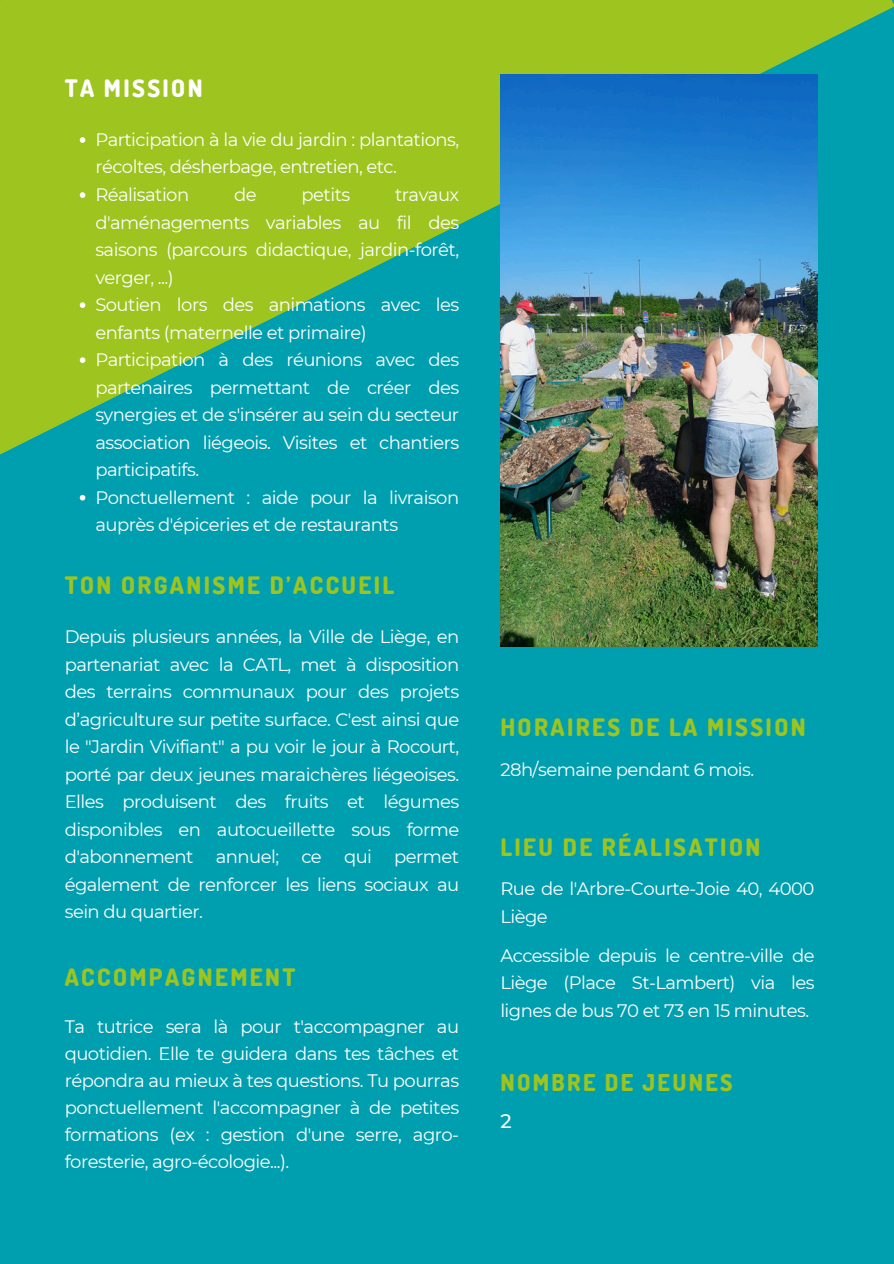
<style>
.page{position:relative;width:894px;height:1264px;background:#fff}
.page>*{position:absolute;margin:0;border:0;box-sizing:border-box;transform-origin:0 0}
.t1{font:800 24px "Dosis";letter-spacing:.1em;color:#9dc41f}
.t2{font:800 24px "Dosis";letter-spacing:.1em;color:#fff}
.t3{font:800 23.1px "Dosis";letter-spacing:.1em;color:#9dc41f}
.t4{font:500 19.5px "Montserrat";color:#fff}
.t5{font:18px/27.5px "Montserrat";letter-spacing:-.03em;color:#fff;text-align:justify}
</style>
<div class="page">
<div style="left:0;top:0;width:893px;height:1263px;background:#009fb0"></div>
<svg style="left:0;top:0;width:893px;height:454px;fill:#9dc41f"></svg>
<img style="left:500px;top:75px;width:317px;height:571px">
<svg style="left:80px;top:137px;width:5px;height:6px"></svg>
<svg style="left:80px;top:192px;width:5px;height:6px"></svg>
<svg style="left:80px;top:302px;width:5px;height:6px"></svg>
<svg style="left:80px;top:357px;width:5px;height:6px"></svg>
<svg style="left:80px;top:495px;width:5px;height:5px"></svg>
<h1 class="t2" style="left:65px;top:73px;width:139px">TA MISSION</h1>
<p class="t5" style="left:95px;top:126px;width:365px">Participation à la vie du jardin : plantations, récoltes, désherbage, entretien, etc.</p>
<p class="t5" style="left:95px;top:181px;width:95px">Réalisation</p>
<p class="t5" style="left:234px;top:181px;width:24px">de</p>
<p class="t5" style="left:301px;top:181px;width:50px">petits</p>
<p class="t5" style="left:95px;top:181px;width:365px;text-indent:300px">travaux d'aménagements variables au fil des saisons (parcours didactique, jardin-forêt, verger, ...)</p>
<p class="t5" style="left:95px;top:291px;width:365px">Soutien lors des animations avec les enfants (maternelle et primaire)</p>
<p class="t5" style="left:95px;top:346px;width:365px">Participation à des réunions avec des partenaires permettant de créer des synergies et de s'insérer au sein du secteur association liégeois. Visites et chantiers participatifs.</p>
<p class="t5" style="left:95px;top:483px;width:365px">Ponctuellement : aide pour la livraison auprès d'épiceries et de restaurants</p>
<h1 class="t1" style="left:65px;top:569px;width:331px">TON ORGANISME D’ACCUEIL</h1>
<p class="t5" style="left:65px;top:623px;width:396px">Depuis plusieurs années, la Ville de Liège, en partenariat avec la CATL, met à disposition des terrains communaux pour des projets d’agriculture sur petite surface. C'est ainsi que le "Jardin Vivifiant" a pu voir le jour à Rocourt, porté par deux jeunes maraichères liégeoises.<br>Elles produisent des fruits et légumes disponibles en autocueillette sous forme d'abonnement annuel; ce qui permet également de renforcer les liens sociaux au sein du quartier.</p>
<h1 class="t1" style="left:65px;top:961px;width:232px">ACCOMPAGNEMENT</h1>
<h2 class="t5" style="left:65px;top:1013px;width:396px;line-height:27px">Ta tutrice sera là pour t'accompagner au quotidien. Elle te guidera dans tes tâches et répondra au mieux à tes questions. Tu pourras ponctuellement l'accompagner à de petites formations (ex : gestion d'une serre, agro&shy;foresterie, agro-écologie...).</h2>
<h1 class="t1" style="left:500px;top:711px;width:307px">HORAIRES DE LA MISSION</h1>
<p class="t5" style="left:500px;top:755px;width:255px">28h/semaine pendant 6 mois.</p>
<p class="t1" style="left:500px;top:831px;width:261px">LIEU DE RÉALISATION</p>
<h1 class="t5" style="left:500px;top:875px;width:315px">Rue de l'Arbre-Courte-Joie 40, 4000<br>Liège</h1>
<p class="t5" style="left:500px;top:941px;width:315px">Accessible depuis le centre-ville de Liège (Place St-Lambert) via les lignes de bus 70 et 73 en 15 minutes.</p>
<h1 class="t3" style="left:500px;top:1067px;width:234px">NOMBRE DE JEUNES</h1>
<p class="t4" style="left:500px;top:1109px;width:13px">2</p>
</div>
